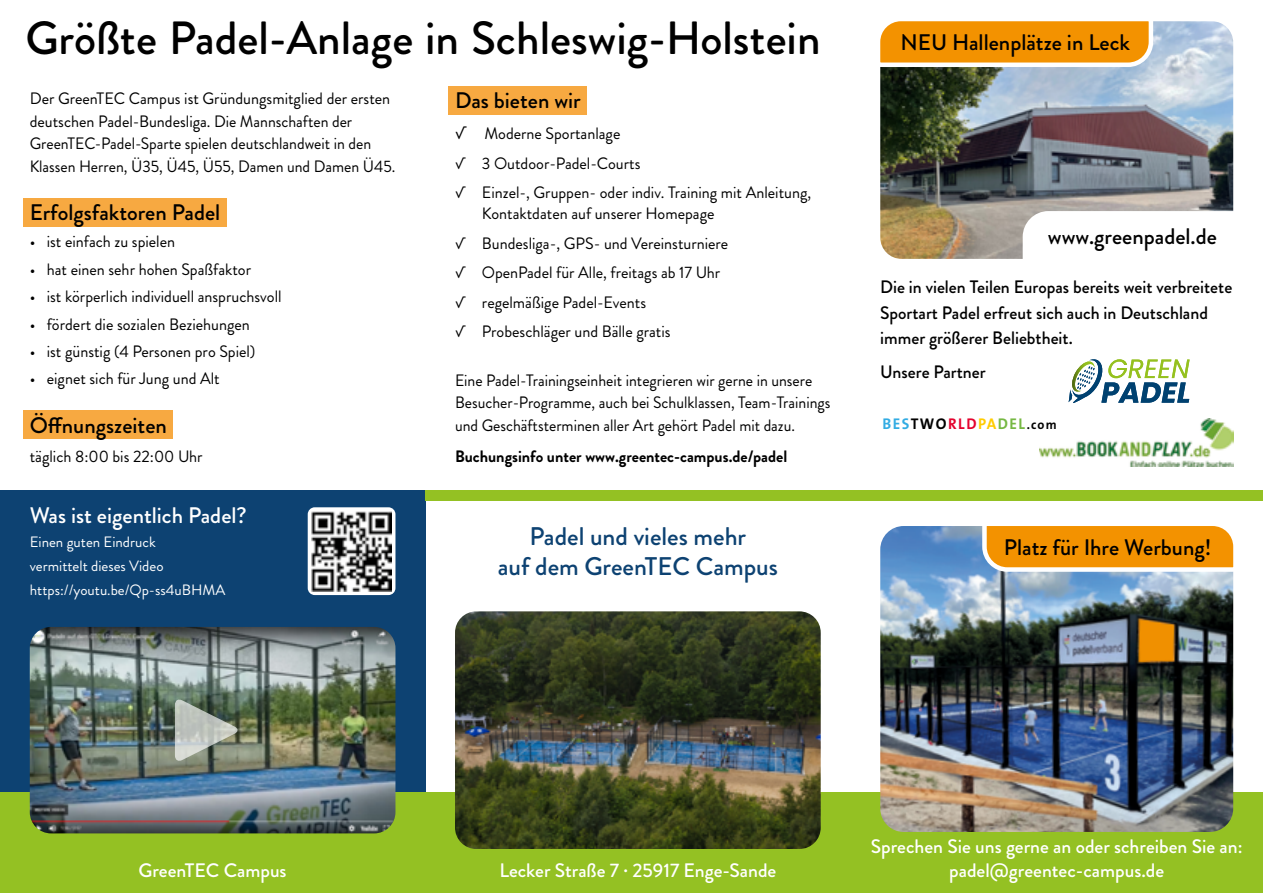
<style>
.page{position:relative;width:1263px;height:893px;background:#fff}
.page>*{position:absolute;margin:0;border:0;box-sizing:border-box;transform-origin:0 0}
.t1{font:500 46.5px "Brandon Grotesque";color:#000}
.t2{font:500 25.5px/30.6px "Brandon Grotesque";color:#0d4272;text-align:center}
.t3{font:500 22.5px "Brandon Grotesque";color:#000}
.t4{font:500 22.5px "Brandon Grotesque";color:#fff}
.t5{font:500 19.5px/23.4px "Brandon Grotesque";color:#fff;text-align:center}
.t6{font:500 18px/25.5px "Brandon Grotesque";color:#000}
.t7{font:16.5px/29.5px "Brandon Grotesque";color:#000}
.t8{font:16.5px/22.5px "Brandon Grotesque";color:#000;scale:.96 1}
.t9{font:700 16.5px "Brandon Grotesque";color:#000}
.t10{font:15px/24px "Brandon Grotesque";color:#fff}
.t11{font:700 12.9px "The Sans";color:#000}
.s1{font-size:18px}
.s2{font-size:15.6px;color:#33ace3}
.s3{font-size:15.6px}
.s4{font-size:15.6px;color:#e4032e}
.s5{font-size:15.6px;color:#fc0}
.s6{font-size:15.6px;color:#76b843}
</style>
<div class="page">
<div style="left:0;top:490px;width:425px;height:302px;background:#0d4272"></div>
<div style="left:0;top:792px;width:1263px;height:101px;background:#94c123"></div>
<img style="left:880px;top:21px;width:353px;height:238px">
<img style="left:880px;top:526px;width:353px;height:306px">
<img style="left:455px;top:611px;width:366px;height:238px">
<img style="left:30px;top:627px;width:365px;height:206px">
<div style="left:23px;top:198px;width:204px;height:28px;background:#f7a941"></div>
<div style="left:23px;top:410px;width:150px;height:29px;background:#f7a941"></div>
<div style="left:449px;top:86px;width:138px;height:29px;background:#f7a941"></div>
<div style="left:425px;top:490px;width:838px;height:11px;background:#94c123"></div>
<div style="left:308px;top:507px;width:87px;height:88px;background:#fff;border-radius:7px"></div>
<img style="left:311px;top:511px;width:81px;height:80px">
<svg style="left:175px;top:698px;width:64px;height:64px;background:#969f93"></svg>
<svg style="left:1068px;top:359px;width:121px;height:44px"></svg>
<img style="left:1039px;top:419px;width:194px;height:47px">
<svg style="left:880px;top:21px;width:275px;height:48px;background:#ee9f27"></svg>
<svg style="left:980px;top:526px;width:254px;height:48px;background:#eda02a"></svg>
<svg style="left:1020px;top:209px;width:214px;height:50px"></svg>
<h1 class="t1" style="left:26px;top:6px;width:797px">Größte Padel-Anlage in Schleswig-Holstein</h1>
<h3 class="t3" style="left:455px;top:85px;width:127px">Das bieten wir</h3>
<p class="t7" style="left:455px;top:119px;width:358px"><span class="s1">√</span> Moderne Sportanlage<br>√ 3 Outdoor-Padel-Courts<br>√ Einzel-, Gruppen- oder indiv. Training mit Anleitung,</p>
<p class="t7" style="left:455px;top:199px;width:275px;text-indent:27px">Kontaktdaten auf unserer Homepage √ Bundesliga-, GPS- und Vereinsturniere √ OpenPadel für Alle, freitags ab 17 Uhr √ regelmäßige Padel-Events<br>√ Probeschläger und Bälle gratis</p>
<p class="t8" style="left:455px;top:369px;width:393px">Eine Padel-Trainingseinheit integrieren wir gerne in unsere<br>Besucher-Programme, auch bei Schulklassen, Team-Trainings und Geschäftsterminen aller Art gehört Padel mit dazu.</p>
<p class="t9" style="left:455px;top:444px;width:334px">Buchungsinfo unter www.greentec-campus.de/padel</p>
<p class="t7" style="left:30px;top:88px;width:367px;line-height:22.5px">Der GreenTEC Campus ist Gründungsmitglied der ersten deutschen Padel-Bundesliga. Die Mannschaften der GreenTEC-Padel-Sparte spielen deutschlandweit in den Klassen Herren, Ü35, Ü45, Ü55, Damen und Damen Ü45.</p>
<h3 class="t3" style="left:30px;top:197px;width:192px">Erfolgsfaktoren Padel</h3>
<p class="t7" style="left:30px;top:227px;width:147px">• ist einfach zu spielen</p>
<p class="t7" style="left:30px;top:255px;width:223px">• hat einen sehr hohen Spaßfaktor</p>
<p class="t7" style="left:30px;top:282px;width:253px">• ist körperlich individuell anspruchsvoll</p>
<p class="t7" style="left:30px;top:309px;width:222px">• fördert die sozialen Beziehungen</p>
<p class="t7" style="left:30px;top:337px;width:227px">• ist günstig (4 Personen pro Spiel)</p>
<p class="t7" style="left:30px;top:364px;width:191px">• eignet sich für Jung und Alt</p>
<h3 class="t3" style="left:30px;top:409px;width:139px">Öffnungszeiten</h3>
<p class="t7" style="left:30px;top:442px;width:174px">täglich 8:00 bis 22:00 Uhr</p>
<h3 class="t4" style="left:30px;top:500px;width:218px">Was ist eigentlich Padel?</h3>
<p class="t10" style="left:30px;top:530px;width:197px">Einen guten Eindruck<br>vermittelt dieses Video https://youtu.be/Qp-ss4uBHMA</p>
<h2 class="t2" style="left:498px;top:521px;width:282px">Padel und vieles mehr<br>auf dem GreenTEC Campus</h2>
<h3 class="t3" style="left:900px;top:26px;width:231px">NEU Hallenplätze in Leck</h3>
<h3 class="t3" style="left:1048px;top:221px;width:170px">www.greenpadel.de</h3>
<p class="t6" style="left:880px;top:275px;width:353px">Die in vielen Teilen Europas bereits weit verbreitete<br>Sportart Padel erfreut sich auch in Deutschland immer größerer Beliebtheit.</p>
<p class="t6" style="left:880px;top:360px;width:107px">Unsere Partner</p>
<p class="t11" style="left:882px;top:414px;width:176px"><span class="s2">BES</span><span class="s3">TWO</span><span class="s4">RLD</span><span class="s5">PA</span><span class="s6">DEL</span>.com</p>
<h3 class="t3" style="left:1004px;top:531px;width:209px">Platz für Ihre Werbung!</h3>
<p class="t5" style="left:139px;top:859px;width:149px">GreenTEC Campus</p>
<p class="t5" style="left:499px;top:859px;width:279px">Lecker Straße 7 · 25917 Enge-Sande</p>
<p class="t5" style="left:871px;top:835px;width:373px">Sprechen Sie uns gerne an oder schreiben Sie an: padel@greentec-campus.de</p>
</div>
